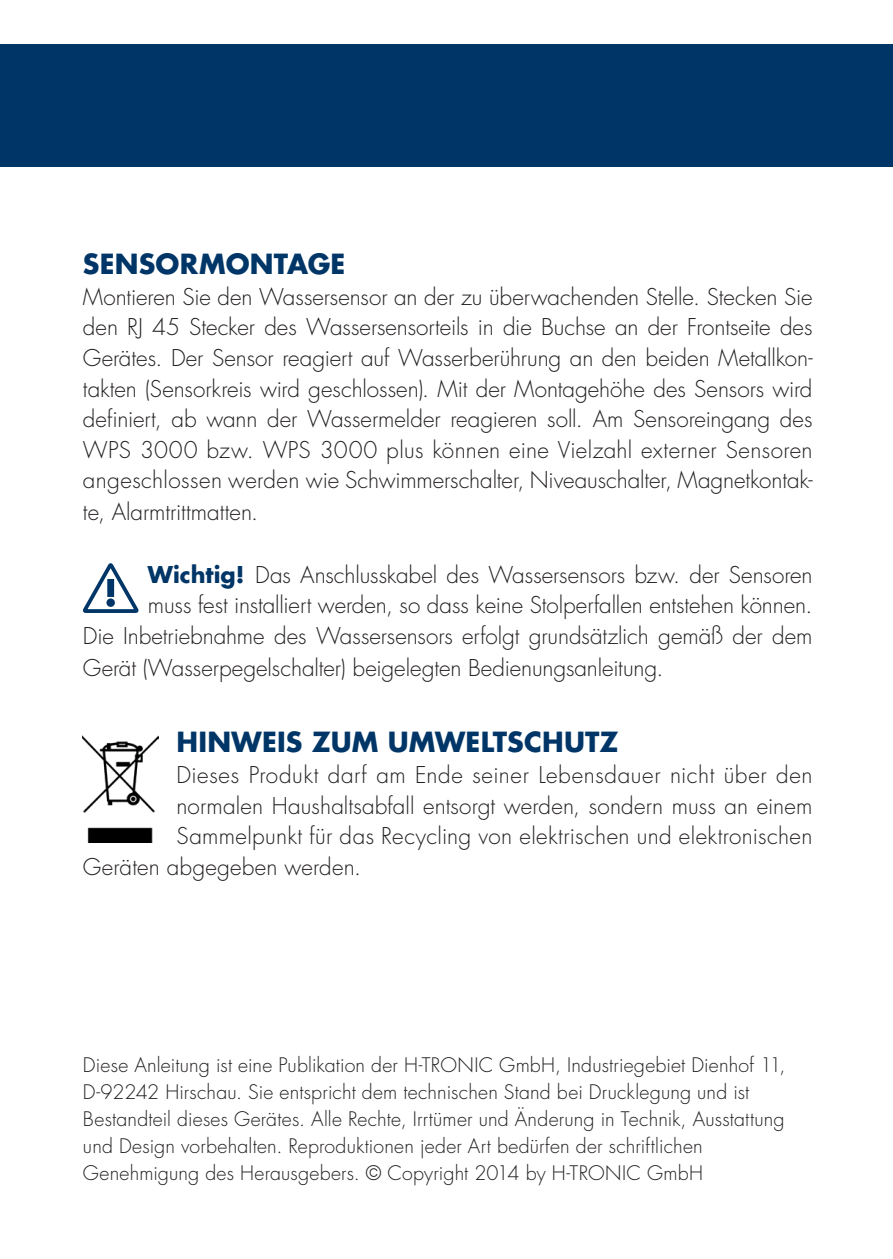
<style>
.page{position:relative;width:893px;height:1259px;background:#fff}
.page>*{position:absolute;margin:0;border:0;box-sizing:border-box;transform-origin:0 0}
.t1{font:700 27px "Futura Std";letter-spacing:.005em;color:#003667}
.t2{font:300 22.5px/30.9px "Futura Std";color:#231f20;text-align:justify}
.t3{font:300 22.5px "Futura Std";letter-spacing:.025em;color:#231f20}
.t4{font:300 19.5px/27px "Futura";letter-spacing:.01em;color:#231f20}
.s1{font-weight:700;color:#003667}
</style>
<div class="page">
<div style="left:0;top:44px;width:893px;height:122px;background:#003667"></div>
<img style="left:83px;top:735px;width:75px;height:107px">
<svg style="left:83px;top:563px;width:56px;height:50px"></svg>
<div style="left:106px;top:598px;width:9px;height:9px;background:#003667;border-radius:50%"></div>
<div style="left:107px;top:579px;width:7px;height:18px;background:#003667"></div>
<p class="t1" style="left:83px;top:246px;width:264px">SENSORMONTAGE</p>
<p class="t2" style="left:83px;top:282px;width:731px">Montieren Sie den Wassersensor an der zu überwachenden Stelle. Stecken Sie den RJ 45 Stecker des Wassersensorteils in die Buchse an der Frontseite des Gerätes. Der Sensor reagiert auf Wasserberührung an den beiden Metallkon&shy;takten (Sensorkreis wird geschlossen). Mit der Montagehöhe des Sensors wird definiert, ab wann der Wassermelder reagieren soll. Am Sensoreingang des WPS 3000 bzw. WPS 3000 plus können eine Vielzahl externer Sensoren angeschlossen werden wie Schwimmerschalter, Niveauschalter, Magnetkontak&shy;te, Alarmtrittmatten.</p>
<p class="t2" style="left:148px;top:559px;width:666px"><span class="s1">WICHTIG!</span> Das Anschlusskabel des Wassersensors bzw. der Sensoren</p>
<p class="t2" style="left:148px;top:590px;width:666px">muss fest installiert werden, so dass keine Stolperfallen entstehen können.</p>
<p class="t2" style="left:83px;top:621px;width:731px">Die Inbetriebnahme des Wassersensors erfolgt grundsätzlich gemäß der dem</p>
<p class="t2" style="left:83px;top:652px;width:582px">Gerät (Wasserpegelschalter) beigelegten Bedienungsanleitung.</p>
<p class="t1" style="left:176px;top:724px;width:444px">HINWEIS ZUM UMWELTSCHUTZ</p>
<p class="t3" style="left:176px;top:761px;width:637px">Dieses Produkt darf am Ende seiner Lebensdauer nicht über den</p>
<p class="t2" style="left:176px;top:790px;width:637px">normalen Haushaltsabfall entsorgt werden, sondern muss an einem</p>
<p class="t2" style="left:176px;top:821px;width:637px">Sammelpunkt für das Recycling von elektrischen und elektronischen</p>
<p class="t2" style="left:83px;top:852px;width:280px">Geräten abgegeben werden.</p>
<p class="t4" style="left:83px;top:1051px;width:704px">Diese Anleitung ist eine Publikation der H-TRONIC GmbH, Industriegebiet Dienhof 11, D-92242 Hirschau. Sie entspricht dem technischen Stand bei Drucklegung und ist Bestandteil dieses Gerätes. Alle Rechte, Irrtümer und Änderung in Technik, Ausstattung und Design vorbehalten. Reproduktionen jeder Art bedürfen der schriftlichen Genehmigung des Herausgebers. © Copyright 2014 by H-TRONIC GmbH</p>
</div>
